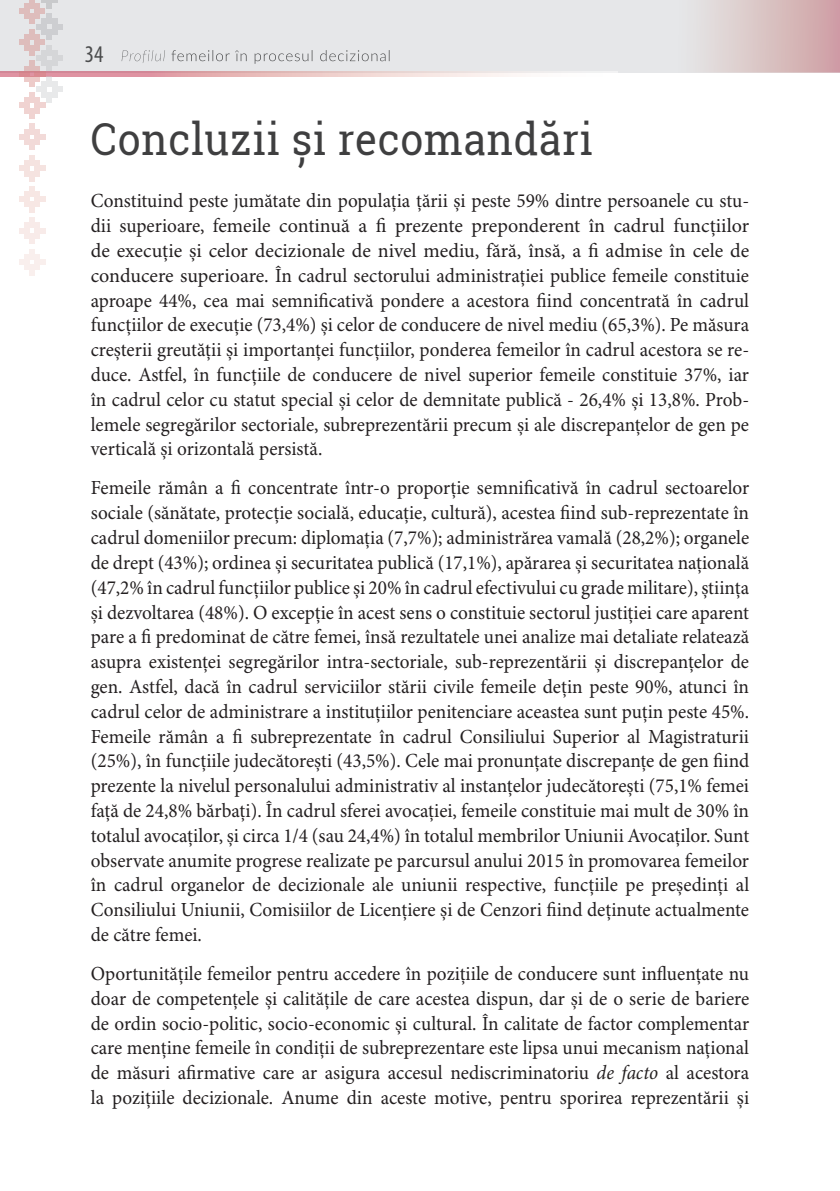
<style>
.page{position:relative;width:840px;height:1191px;background:#fff}
.page>*{position:absolute;margin:0;border:0;box-sizing:border-box;transform-origin:0 0}
.t1{font:44px "Roboto Slab";letter-spacing:.015em;color:#3f3f40;scale:.93 1}
.t2{font:condensed 24px "Myriad Pro";color:#4b4c4d}
.t3{font:20px/24.8px "Minion Pro";color:#231f20;text-align:justify;scale:.96 1}
.s1{font-style:italic}
</style>
<div class="page">
<div style="left:0;top:0;width:839px;height:73px;background:#e6e7e9"></div>
<svg style="left:0;top:72px;width:607px;height:4px"></svg>
<svg style="left:19px;top:0;width:43px;height:118px"></svg>
<svg style="left:19px;top:218px;width:26px;height:57px"></svg>
<svg style="left:19px;top:124px;width:26px;height:88px"></svg>
<svg style="left:122px;top:50px;width:267px;height:14px"></svg>
<svg style="left:607px;top:0;width:233px;height:73px"></svg>
<p class="t2" style="left:85px;top:41px;width:20px">34</p>
<h1 class="t1" style="left:91px;top:109px;width:541px">Concluzii și recomandări</h1>
<p class="t3" style="left:91px;top:189px;width:687px">Constituind peste jumătate din populația țării și peste 59% dintre persoanele cu stu&shy;dii superioare, femeile continuă a fi prezente preponderent în cadrul funcțiilor de execuție și celor decizionale de nivel mediu, fără, însă, a fi admise în cele de conducere superioare. În cadrul sectorului administrației publice femeile constituie aproape 44%, cea mai semnificativă pondere a acestora fiind concentrată în cadrul funcțiilor de execuție (73,4%) și celor de conducere de nivel mediu (65,3%). Pe măsura creșterii greutății și importanței funcțiilor, ponderea femeilor în cadrul acestora se re&shy;duce. Astfel, în funcțiile de conducere de nivel superior femeile constituie 37%, iar în cadrul celor cu statut special și celor de demnitate publică - 26,4% și 13,8%. Prob&shy;lemele segregărilor sectoriale, subreprezentării precum și ale discrepanțelor de gen pe verticală și orizontală persistă.</p>
<p class="t3" style="left:91px;top:476px;width:687px">Femeile rămân a fi concentrate într-o proporție semnificativă în cadrul sectoarelor sociale (sănătate, protecție socială, educație, cultură), acestea fiind sub-reprezentate în cadrul domeniilor precum: diplomația (7,7%); administrărea vamală (28,2%); organele de drept (43%); ordinea și securitatea publică (17,1%), apărarea și securitatea națională (47,2% în cadrul funcțiilor publice și 20% în cadrul efectivului cu grade militare), știința și dezvoltarea (48%). O excepție în acest sens o constituie sectorul justiției care aparent pare a fi predominat de către femei, însă rezultatele unei analize mai detaliate relatează asupra existenței segregărilor intra-sectoriale, sub-reprezentării și discrepanțelor de gen. Astfel, dacă în cadrul serviciilor stării civile femeile dețin peste 90%, atunci în cadrul celor de administrare a instituțiilor penitenciare aceastea sunt puțin peste 45%.<br>Femeile rămân a fi subreprezentate în cadrul Consiliului Superior al Magistraturii (25%), în funcțiile judecătorești (43,5%). Cele mai pronunțate discrepanțe de gen fiind prezente la nivelul personalului administrativ al instanțelor judecătorești (75,1% femei față de 24,8% bărbați). În cadrul sferei avocației, femeile constituie mai mult de 30% în totalul avocaților, și circa 1/4 (sau 24,4%) în totalul membrilor Uniunii Avocaților. Sunt observate anumite progrese realizate pe parcursul anului 2015 în promovarea femeilor în cadrul organelor de decizionale ale uniunii respective, funcțiile pe președinți al Consiliului Uniunii, Comisiilor de Licențiere și de Cenzori fiind deținute actualmente de către femei.</p>
<p class="t3" style="left:91px;top:962px;width:687px">Oportunitățile femeilor pentru accedere în pozițiile de conducere sunt influențate nu doar de competențele și calitățile de care acestea dispun, dar și de o serie de bariere de ordin socio-politic, socio-economic și cultural. În calitate de factor complementar care menține femeile în condiții de subreprezentare este lipsa unui mecanism național de măsuri afirmative care ar asigura accesul nediscriminatoriu <span class="s1">de facto</span> al acestora la pozițiile decizionale. Anume din aceste motive, pentru sporirea reprezentării și</p>
</div>
